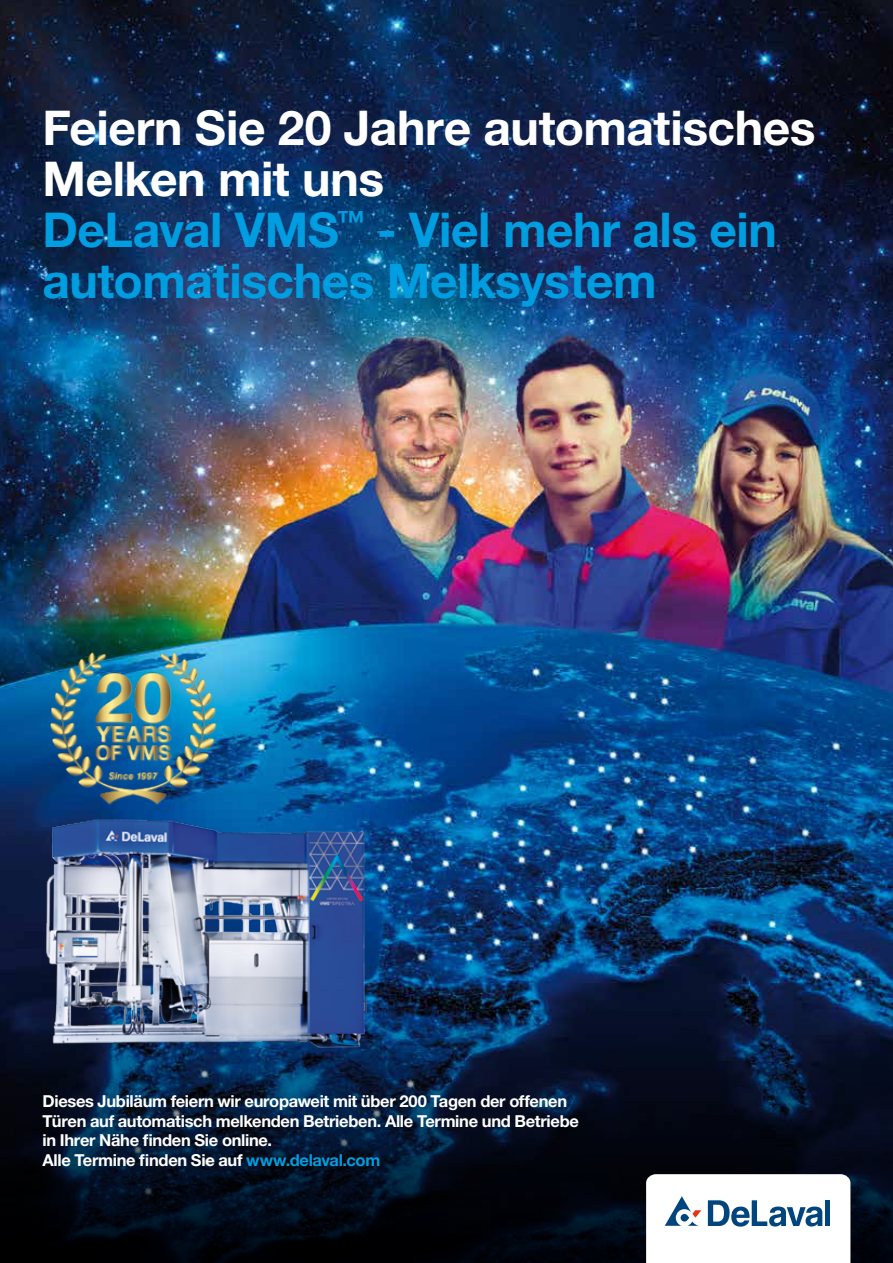
<style>
.page{position:relative;width:893px;height:1263px;background:#fff}
.page>*{position:absolute;margin:0;border:0;box-sizing:border-box;transform-origin:0 0}
.t1{font:700 48px "Helvetica Neue LT Std";letter-spacing:-.01em;color:#009ee0}
.t2{font:700 48px/51px "Helvetica Neue LT Std";letter-spacing:-.01em;color:#fff}
.t3{font:700 16.5px/19.8px "Helvetica Neue LT Std";letter-spacing:-.02em;color:#fff}
.s1{color:#009ee0}
</style>
<div class="page">
<img style="left:0;top:0;width:893px;height:855px">
<svg style="left:0;top:855px;width:893px;height:408px;background:#051c39"></svg>
<svg style="left:646px;top:1174px;width:204px;height:89px"></svg>
<img style="left:43px;top:624px;width:190px;height:170px">
<img style="left:17px;top:794px;width:387px;height:275px">
<p class="t2" style="left:43px;top:101px;width:775px">Feiern Sie 20 Jahre automatisches<br>Melken mit uns</p>
<p class="t1" style="left:43px;top:200px;width:736px">DeLaval VMS<sup>™</sup> - Viel mehr als ein</p>
<p class="t1" style="left:43px;top:251px;width:615px">automatisches Melksystem</p>
<p class="t3" style="left:43px;top:1091px;width:538px">Dieses Jubiläum feiern wir europaweit mit über 200 Tagen der offenen Türen auf automatisch melkenden Betrieben. Alle Termine und Betriebe in Ihrer Nähe finden Sie online.<br>Alle Termine finden Sie auf <span class="s1">www.delaval.com</span></p>
</div>
